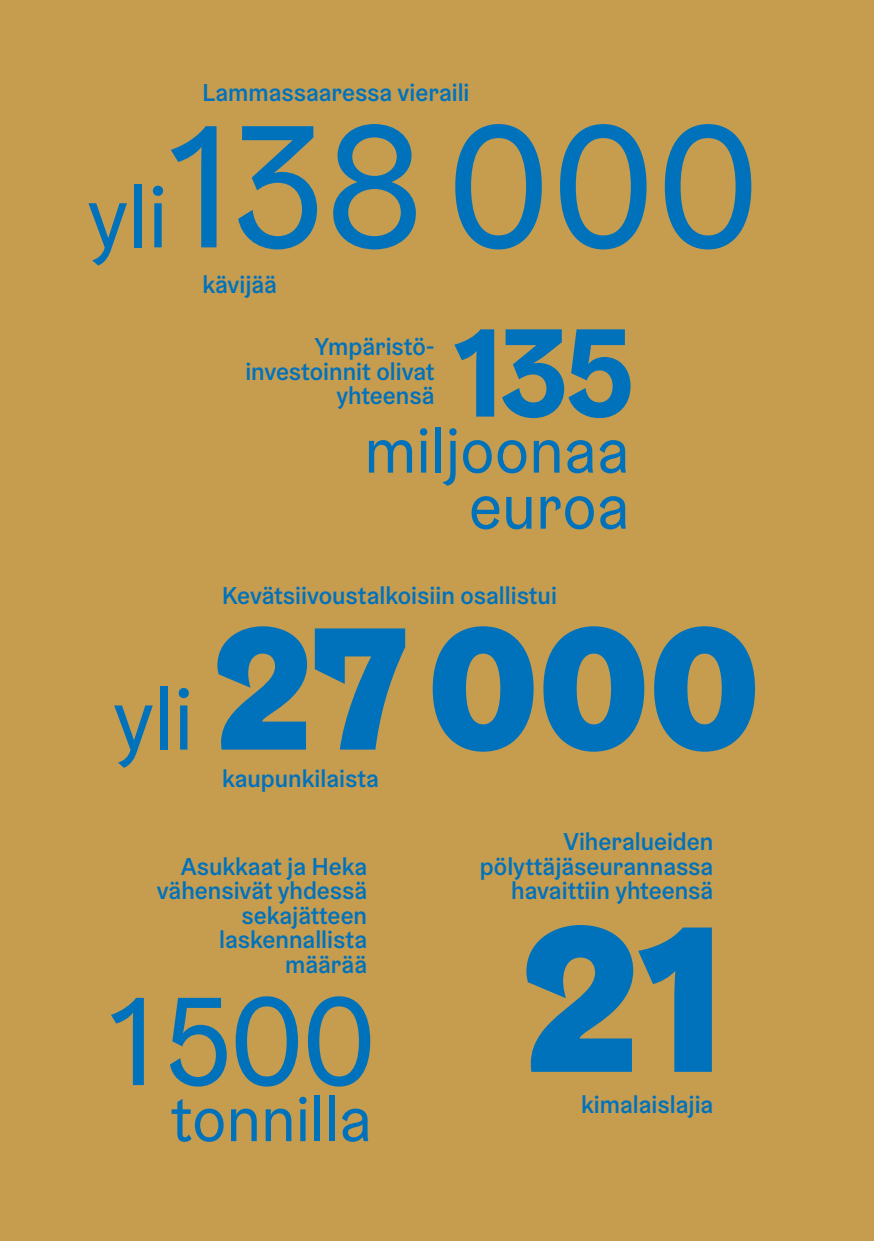
<style>
.page{position:relative;width:874px;height:1241px;background:#fff}
.page>*{position:absolute;margin:0;border:0;box-sizing:border-box;transform-origin:0 0}
.t1{font:900 208.42px "Helsinki Grotesk";color:#0072bc}
.t2{font:175px "Helsinki Grotesk";color:#0072bc}
.t3{font:900 175px "Helsinki Grotesk";letter-spacing:.005em;color:#0072bc}
.t4{font:126px "Helsinki Grotesk";color:#0072bc}
.t5{font:700 126px "Helsinki Grotesk";color:#0072bc}
.t6{font:63px/56px "Helsinki Grotesk";color:#0072bc;text-align:right}
.t7{font:500 24.5px/24.5px "Helsinki Grotesk";color:#0072bc;text-align:right}
.s1{font-size:87.5px}
.s2{font-weight:400;font-size:87.5px}
</style>
<div class="page">
<div style="left:0;top:0;width:873px;height:1240px;background:#c69c4f"></div>
<p class="t7" style="left:202px;top:80px;width:268px">Lammassaaressa vieraili</p>
<h2 class="t2" style="left:87px;top:78px;width:674px"><span class="s1">yli</span>138000</h2>
<p class="t7" style="left:202px;top:272px;width:76px">kävijää</p>
<p class="t7" style="left:245px;top:334px;width:190px">Ympäristö&shy;investoinnit olivat yhteensä</p>
<h3 class="t5" style="left:454px;top:292px;width:182px">135</h3>
<h3 class="t6" style="left:364px;top:422px;width:266px">miljoonaa euroa</h3>
<p class="t7" style="left:222px;top:582px;width:336px">Kevätsiivoustalkoisiin osallistui</p>
<h2 class="t3" style="left:113px;top:575px;width:648px"><span class="s2">yli</span> 27000</h2>
<p class="t7" style="left:222px;top:765px;width:158px">kaupunkilaista</p>
<p class="t7" style="left:157px;top:853px;width:212px">Asukkaat ja Heka vähensivät yhdessä sekajätteen laskennallista määrää</p>
<h3 class="t4" style="left:109px;top:963px;width:269px">1500</h3>
<h3 class="t6" style="left:170px;top:1090px;width:203px">tonnilla</h3>
<p class="t7" style="left:479px;top:829px;width:235px">Viheralueiden pölyttäjäseurannassa havaittiin yhteensä</p>
<h1 class="t1" style="left:522px;top:864px;width:203px">21</h1>
<p class="t7" style="left:581px;top:1091px;width:134px">kimalaislajia</p>
</div>
